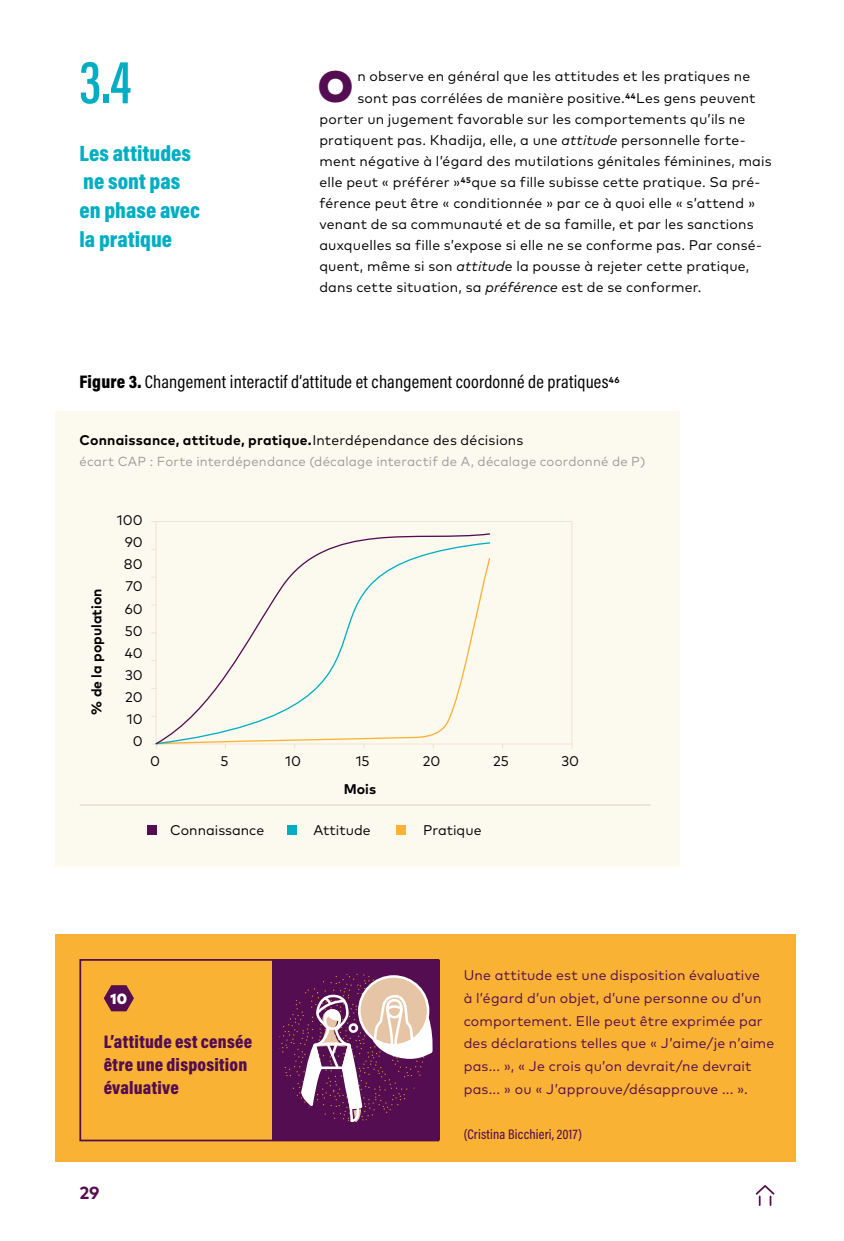
<style>
.page{position:relative;width:844px;height:1241px;background:#fff}
.page>*{position:absolute;margin:0;border:0;box-sizing:border-box;transform-origin:0 0}
.t1{font:61.25px "Acumin Variable Concept";color:#00aec3}
.t2{font:900 43.93px "Mark Pro";color:#530d50}
.t3{font:22.4px/28.9px "Acumin Variable Concept";letter-spacing:-.04em;color:#00aec3}
.t4{font:18.38px "Acumin Variable Concept";letter-spacing:-.085em;color:#000}
.t5{font:18.38px/22.8px "Acumin Variable Concept";letter-spacing:-.02em;color:#530d50}
.t6{font:700 17.5px "Mark Pro";color:#530d50}
.t7{font:900 14.88px "Mark Pro";color:#fff}
.t8{font:14px/21px "Mark Pro";letter-spacing:.015em;color:#000}
.t9{font:14px/22.8px "Mark Pro";letter-spacing:.015em;color:#530d50}
.t10{font:700 14px "Mark Pro";letter-spacing:.01em;color:#000}
.t11{font:14px "Acumin Variable Concept";letter-spacing:-.07em;color:#530d50}
.t12{font:13.12px "Mark Pro";letter-spacing:.015em;color:#9d9d9c}
.s1{font-style:italic}
.s2{font-weight:400}
</style>
<div class="page">
<div style="left:55px;top:411px;width:624px;height:455px;background:#fcf9ef"></div>
<svg style="left:155px;top:521px;width:336px;height:224px"></svg>
<hr style="left:80px;top:804px;width:570px;height:1px;background:#f2e2d2">
<div style="left:147px;top:825px;width:10px;height:10px;background:#530d50"></div>
<div style="left:287px;top:825px;width:9px;height:10px;background:#00aec3"></div>
<div style="left:396px;top:825px;width:10px;height:10px;background:#f9b234"></div>
<div style="left:55px;top:934px;width:740px;height:227px;background:#f9b234"></div>
<div style="left:79px;top:958px;width:360px;height:183px;border:2px solid #530d50"></div>
<svg style="left:104px;top:985px;width:30px;height:26px"></svg>
<div style="left:272px;top:960px;width:167px;height:179px;background:#530d50"></div>
<svg style="left:279px;top:973px;width:148px;height:148px"></svg>
<svg style="left:300px;top:973px;width:132px;height:148px"></svg>
<svg style="left:755px;top:1185px;width:20px;height:19px"></svg>
<h1 class="t1" style="left:79px;top:40px;width:66px">3.4</h1>
<h3 class="t3" style="left:79px;top:137px;width:123px">Les attitudes ne sont pas en phase avec la pratique</h3>
<h2 class="t2" style="left:318px;top:52px;width:36px">O</h2>
<p class="t8" style="left:357px;top:63px;width:399px;line-height:22.8px">n observe en général que les attitudes et les pratiques ne sont pas corrélées de manière positive.<sup>44</sup>Les gens peuvent</p>
<p class="t8" style="left:319px;top:108px;width:453px">porter un jugement favorable sur les comportements qu’ils ne pratiquent pas. Khadija, elle, a une <span class="s1">attitude</span> personnelle forte&shy;ment négative à l’égard des mutilations génitales féminines, mais elle peut « préférer »<sup>45</sup>que sa fille subisse cette pratique. Sa pré&shy;férence peut être « conditionnée » par ce à quoi elle « s’attend » venant de sa communauté et de sa famille, et par les sanctions auxquelles sa fille s’expose si elle ne se conforme pas. Par consé&shy;quent, même si son <span class="s1">attitud</span>e la pousse à rejeter cette pratique, dans cette situation, sa <span class="s1">préférence</span> est de se conformer.</p>
<h3 class="t4" style="left:79px;top:369px;width:541px">Figure 3. Changement interactif d’attitude et changement coordonné de pratiques<sup>46</sup></h3>
<p class="t10" style="left:79px;top:429px;width:445px">Connaissance, attitude, pratique.<span class="s2">Interdépendance des décisions</span></p>
<p class="t12" style="left:79px;top:451px;width:567px">écart CAP : Forte interdépendance (décalage interactif de A, décalage coordonné de P)</p>
<p class="t8" style="left:117px;top:508px;width:27px">100</p>
<p class="t8" style="left:125px;top:530px;width:20px">90</p>
<p class="t10" style="left:86px;top:714px;width:127px;rotate:-90deg">% de la population</p>
<p class="t8" style="left:124px;top:552px;width:20px">80</p>
<p class="t8" style="left:125px;top:574px;width:19px">70</p>
<p class="t8" style="left:125px;top:597px;width:20px">60</p>
<p class="t8" style="left:125px;top:619px;width:20px">50</p>
<p class="t8" style="left:125px;top:641px;width:19px">40</p>
<p class="t8" style="left:125px;top:663px;width:19px">30</p>
<p class="t8" style="left:125px;top:685px;width:19px">20</p>
<p class="t8" style="left:127px;top:707px;width:17px">10</p>
<p class="t8" style="left:133px;top:729px;width:11px">0</p>
<p class="t8" style="left:150px;top:749px;width:11px">0</p>
<p class="t8" style="left:220px;top:749px;width:10px">5</p>
<p class="t8" style="left:285px;top:749px;width:17px">10</p>
<p class="t8" style="left:355px;top:749px;width:15px">15</p>
<p class="t8" style="left:422px;top:749px;width:19px">20</p>
<p class="t8" style="left:493px;top:749px;width:17px">25</p>
<p class="t8" style="left:561px;top:749px;width:19px">30</p>
<p class="t10" style="left:344px;top:778px;width:34px">Mois</p>
<p class="t8" style="left:170px;top:818px;width:95px">Connaissance</p>
<p class="t8" style="left:313px;top:818px;width:59px">Attitude</p>
<p class="t8" style="left:423px;top:818px;width:60px">Pratique</p>
<p class="t7" style="left:110px;top:987px;width:18px">10</p>
<h3 class="t5" style="left:104px;top:1029px;width:151px">L’attitude est censée être une disposition évaluative</h3>
<p class="t6" style="left:79px;top:1179px;width:22px">29</p>
<p class="t9" style="left:463px;top:962px;width:312px">Une attitude est une disposition évaluative<br>à l’égard d’un objet, d’une personne ou d’un comportement. Elle peut être exprimée par des déclarations telles que « J’aime/je n’aime pas... », « Je crois qu’on devrait/ne devrait pas... » ou « J’approuve/désapprouve ... ».</p>
<p class="t11" style="left:463px;top:1124px;width:120px">(Cristina Bicchieri, 2017)</p>
</div>
